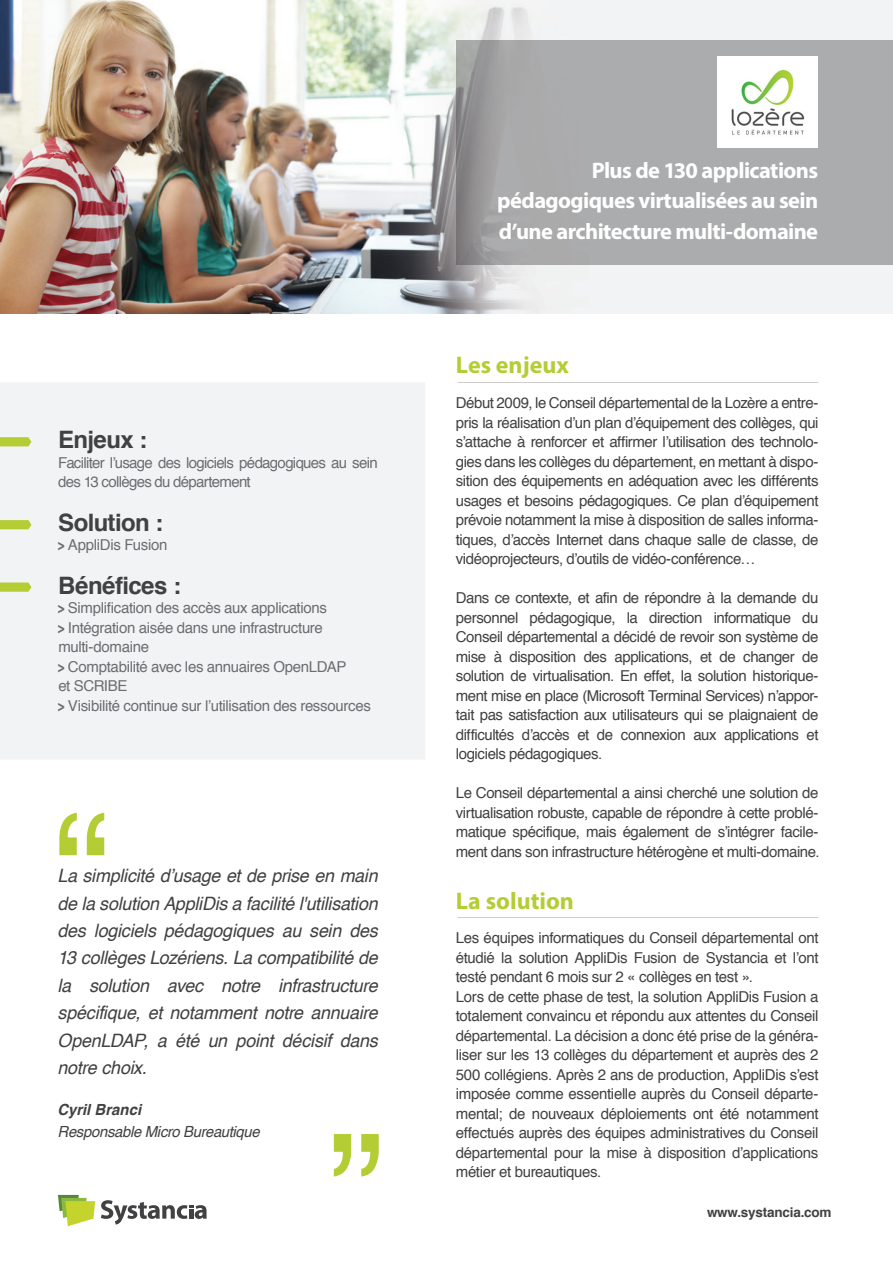
<style>
.page{position:relative;width:893px;height:1263px;background:#fff}
.page>*{position:absolute;margin:0;border:0;box-sizing:border-box;transform-origin:0 0}
.t1{font:700 24px "Helvetica";letter-spacing:-.025em;color:#414042}
.t2{font:700 24px "Myriad Pro";color:#b5cd34}
.t3{font:700 22.5px/30.8px "Myriad Pro";letter-spacing:-.03em;color:#fff;text-align:justify}
.t4{font:italic 18.45px/27.5px "Helvetica";letter-spacing:-.015em;color:#414042;text-align:justify}
.t5{font:italic 15.3px "Helvetica";letter-spacing:-.02em;color:#414042}
.t6{font:italic 700 15.3px "Helvetica";letter-spacing:.005em;color:#414042}
.t7{font:15px/19.5px "Helvetica";letter-spacing:-.02em;color:#414042;text-align:justify}
.t8{font:15px/19.5px "Helvetica";letter-spacing:-.025em;color:#6c6d70}
.t9{font:15px/19.5px "Helvetica";letter-spacing:-.045em;color:#6c6d70}
.t10{font:700 13.5px "Helvetica";letter-spacing:-.015em;color:#414042}
.s1{font-weight:700}
</style>
<div class="page">
<img style="left:0;top:0;width:893px;height:313px">
<svg style="left:456px;top:40px;width:437px;height:225px;background:#a8a9aa"></svg>
<div style="left:0;top:383px;width:425px;height:376px;background:#f2f3f4"></div>
<svg style="left:0;top:437px;width:31px;height:9px"></svg>
<svg style="left:0;top:520px;width:31px;height:9px"></svg>
<svg style="left:0;top:582px;width:31px;height:10px"></svg>
<svg style="left:58px;top:1195px;width:37px;height:31px"></svg>
<svg style="left:101px;top:1200px;width:106px;height:24px"></svg>
<hr style="left:189px;top:1209px;width:4px;height:10px;background:#414042">
<svg style="left:334px;top:1134px;width:45px;height:42px"></svg>
<hr style="left:457px;top:382px;width:361px;height:1px;background:#a8a9ad">
<hr style="left:457px;top:917px;width:361px;height:1px;background:#a8a9ad">
<svg style="left:59px;top:813px;width:45px;height:42px"></svg>
<img style="left:718px;top:57px;width:99px;height:91px">
<h1 class="t1" style="left:58px;top:420px;width:90px">Enjeux :</h1>
<p class="t9" style="left:58px;top:453px;width:321px">Faciliter l’usage des logiciels pédagogiques au sein des 13 collèges du département</p>
<h1 class="t1" style="left:58px;top:503px;width:106px">Solution :</h1>
<p class="t8" style="left:58px;top:535px;width:111px"><span class="s1">&gt;</span> AppliDis Fusion</p>
<h1 class="t1" style="left:58px;top:566px;width:124px">Bénéfices :</h1>
<p class="t8" style="left:58px;top:598px;width:314px"><span class="s1">&gt;</span> Simplification des accès aux applications<br><span class="s1">&gt;</span> Intégration aisée dans une infrastructure multi-domaine<br><span class="s1">&gt;</span> Comptabilité avec les annuaires OpenLDAP<br>et SCRIBE<br><span class="s1">&gt;</span> Visibilité continue sur l’utilisation des ressources</p>
<p class="t4" style="left:58px;top:862px;width:322px">La simplicité d’usage et de prise en main de la solution AppliDis a facilité l'utilisation des logiciels pédagogiques au sein des 13 collèges Lozériens. La compatibilité de la solution avec notre infrastructure spécifique, et notamment notre annuaire OpenLDAP, a été un point décisif dans notre choix.</p>
<p class="t6" style="left:58px;top:1097px;width:85px">Cyril Branci</p>
<p class="t5" style="left:58px;top:1120px;width:204px">Responsable Micro Bureautique</p>
<h2 class="t3" style="left:497px;top:154px;width:322px;text-indent:95px">Plus de 130 applications pédagogiques virtualisées au sein d’une architecture multi-domaine</h2>
<h1 class="t2" style="left:456px;top:350px;width:114px">Les enjeux</h1>
<p class="t7" style="left:456px;top:394px;width:364px">Début 2009, le Conseil départemental de la Lozère a entre&shy;pris la réalisation d’un plan d’équipement des collèges, qui s’attache à renforcer et affirmer l’utilisation des technolo&shy;gies dans les collèges du département, en mettant à dispo&shy;sition des équipements en adéquation avec les différents usages et besoins pédagogiques. Ce plan d’équipement prévoie notamment la mise à disposition de salles informa&shy;tiques, d’accès Internet dans chaque salle de classe, de vidéoprojecteurs, d’outils de vidéo-conférence…</p>
<p class="t7" style="left:456px;top:589px;width:364px">Dans ce contexte, et afin de répondre à la demande du personnel pédagogique, la direction informatique du Conseil départemental a décidé de revoir son système de mise à disposition des applications, et de changer de solution de virtualisation. En effet, la solution historique&shy;ment mise en place (Microsoft Terminal Services) n’appor&shy;tait pas satisfaction aux utilisateurs qui se plaignaient de difficultés d’accès et de connexion aux applications et logiciels pédagogiques.</p>
<p class="t7" style="left:456px;top:784px;width:365px">Le Conseil départemental a ainsi cherché une solution de virtualisation robuste, capable de répondre à cette problé&shy;matique spécifique, mais également de s’intégrer facile&shy;ment dans son infrastructure hétérogène et multi-domaine.</p>
<h1 class="t2" style="left:456px;top:885px;width:120px">La solution</h1>
<p class="t7" style="left:456px;top:929px;width:364px;text-align:left">Les équipes informatiques du Conseil départemental ont étudié la solution AppliDis Fusion de Systancia et l’ont testé pendant 6 mois sur 2 « collèges en test ».<br>Lors de cette phase de test, la solution AppliDis Fusion a totalement convaincu et répondu aux attentes du Conseil départemental. La décision a donc été prise de la généra&shy;liser sur les 13 collèges du département et auprès des 2<br>500 collégiens. Après 2 ans de production, AppliDis s’est imposée comme essentielle auprès du Conseil départe&shy;mental; de nouveaux déploiements ont été notamment effectués auprès des équipes administratives du Conseil départemental pour la mise à disposition d’applications métier et bureautiques.</p>
<p class="t10" style="left:707px;top:1201px;width:126px">www.systancia.com</p>
</div>
